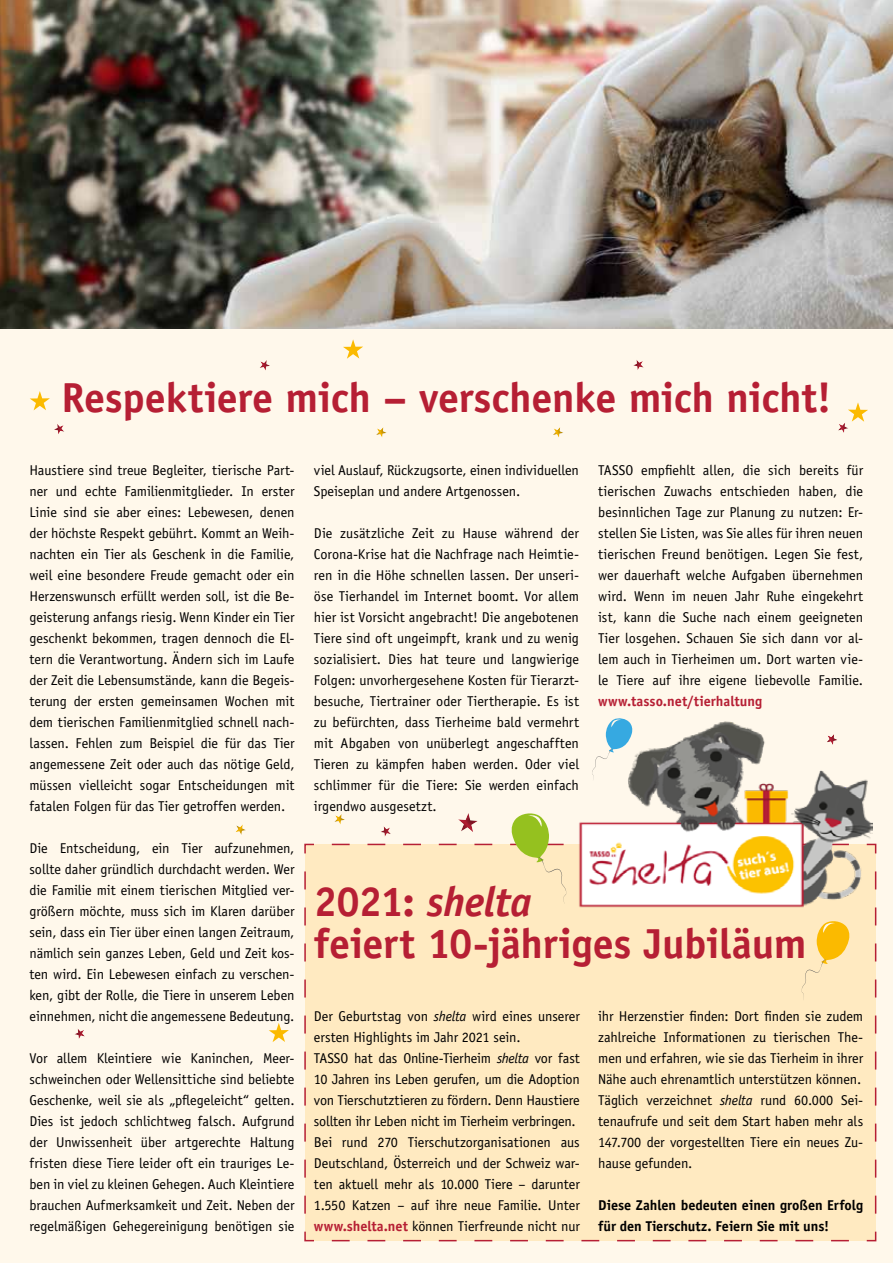
<style>
.page{position:relative;width:893px;height:1263px;background:#fff8eb}
.page>*{position:absolute;margin:0;border:0;box-sizing:border-box;transform-origin:0 0}
.t1{font:700 42px/42px "Officina Sans Std";letter-spacing:-.005em;color:#b61f34}
.t2{font:14.25px/21px "Officina Sans Std";letter-spacing:-.005em;color:#000;text-align:justify}
.t3{font:700 14.25px/21px "Officina Sans Std";letter-spacing:-.005em;color:#000}
.t4{font:700 14.25px "Officina Sans Std";color:#b61f34}
.s1{font-style:italic}
.s2{font-weight:700;color:#b61f34}
</style>
<div class="page">
<img style="left:0;top:0;width:893px;height:328px">
<div style="left:304px;top:843px;width:573px;height:399px;background:#ffeac1"></div>
<svg style="left:75px;top:1029px;width:10px;height:10px"></svg>
<svg style="left:236px;top:824px;width:10px;height:11px"></svg>
<img style="left:572px;top:721px;width:300px;height:192px">
<svg style="left:592px;top:718px;width:41px;height:63px"></svg>
<svg style="left:633px;top:360px;width:11px;height:10px"></svg>
<svg style="left:260px;top:360px;width:10px;height:11px"></svg>
<svg style="left:54px;top:424px;width:10px;height:10px"></svg>
<svg style="left:838px;top:402px;width:30px;height:31px"></svg>
<svg style="left:343px;top:339px;width:20px;height:20px"></svg>
<svg style="left:30px;top:391px;width:20px;height:19px"></svg>
<svg style="left:553px;top:427px;width:10px;height:11px"></svg>
<svg style="left:376px;top:427px;width:11px;height:10px"></svg>
<svg style="left:269px;top:1023px;width:20px;height:19px"></svg>
<svg style="left:323px;top:810px;width:526px;height:94px"></svg>
<svg style="left:801px;top:920px;width:49px;height:80px;background:#fddd91"></svg>
<h1 class="t1" style="left:62px;top:376px;width:771px">Respektiere mich – verschenke mich nicht!</h1>
<p class="t2" style="left:29px;top:459px;width:267px">Haustiere sind treue Begleiter, tierische Part&shy;ner und echte Familienmitglieder. In erster Linie sind sie aber eines: Lebewesen, denen der höchste Respekt gebührt. Kommt an Weih&shy;nachten ein Tier als Geschenk in die Familie, weil eine besondere Freude gemacht oder ein Herzenswunsch erfüllt werden soll, ist die Be&shy;geisterung anfangs riesig. Wenn Kinder ein Tier geschenkt bekommen, tragen dennoch die El&shy;tern die Verantwortung. Ändern sich im Laufe der Zeit die Lebensumstände, kann die Begeis&shy;terung der ersten gemeinsamen Wochen mit dem tierischen Familienmitglied schnell nach&shy;lassen. Fehlen zum Beispiel die für das Tier angemessene Zeit oder auch das nötige Geld, müssen vielleicht sogar Entscheidungen mit fatalen Folgen für das Tier getroffen werden.</p>
<p class="t2" style="left:29px;top:838px;width:267px">Die Entscheidung, ein Tier aufzunehmen, sollte daher gründlich durchdacht werden. Wer die Familie mit einem tierischen Mitglied ver&shy;größern möchte, muss sich im Klaren darüber sein, dass ein Tier über einen langen Zeitraum, nämlich sein ganzes Leben, Geld und Zeit kos&shy;ten wird. Ein Lebewesen einfach zu verschen&shy;ken, gibt der Rolle, die Tiere in unserem Leben einnehmen, nicht die angemessene Bedeutung.</p>
<p class="t2" style="left:29px;top:1048px;width:267px">Vor allem Kleintiere wie Kaninchen, Meer&shy;schweinchen oder Wellensittiche sind beliebte Geschenke, weil sie als „pflegeleicht“ gelten.<br>Dies ist jedoch schlichtweg falsch. Aufgrund der Unwissenheit über artgerechte Haltung fristen diese Tiere leider oft ein trauriges Le&shy;ben in viel zu kleinen Gehegen. Auch Kleintiere brauchen Aufmerksamkeit und Zeit. Neben der regelmäßigen Gehegereinigung benötigen sie</p>
<p class="t2" style="left:314px;top:460px;width:267px">viel Auslauf, Rückzugsorte, einen individuellen<br>Speiseplan und andere Artgenossen.</p>
<p class="t2" style="left:314px;top:523px;width:267px">Die zusätzliche Zeit zu Hause während der Corona-Krise hat die Nachfrage nach Heimtie&shy;ren in die Höhe schnellen lassen. Der unseri&shy;öse Tierhandel im Internet boomt. Vor allem hier ist Vorsicht angebracht! Die angebotenen Tiere sind oft ungeimpft, krank und zu wenig sozialisiert. Dies hat teure und langwierige Folgen: unvorhergesehene Kosten für Tierarzt&shy;besuche, Tiertrainer oder Tiertherapie. Es ist zu befürchten, dass Tierheime bald vermehrt mit Abgaben von unüberlegt angeschafften Tieren zu kämpfen haben werden. Oder viel schlimmer für die Tiere: Sie werden einfach irgendwo ausgesetzt.</p>
<p class="t2" style="left:598px;top:459px;width:267px">TASSO empfiehlt allen, die sich bereits für tierischen Zuwachs entschieden haben, die besinnlichen Tage zur Planung zu nutzen: Er&shy;stellen Sie Listen, was Sie alles für ihren neuen tierischen Freund benötigen. Legen Sie fest, wer dauerhaft welche Aufgaben übernehmen wird. Wenn im neuen Jahr Ruhe eingekehrt ist, kann die Suche nach einem geeigneten Tier losgehen. Schauen Sie sich dann vor al&shy;lem auch in Tierheimen um. Dort warten vie&shy;le Tiere auf ihre eigene liebevolle Familie.</p>
<p class="t4" style="left:598px;top:692px;width:166px">www.tasso.net/tierhaltung</p>
<h1 class="t1" style="left:314px;top:880px;width:494px">2021: <span class="s1">shelta<br></span>feiert 10-jähriges Jubiläum</h1>
<p class="t2" style="left:314px;top:1006px;width:267px;text-align:left">Der Geburtstag von <span class="s1">shelta</span> wird eines unserer ersten Highlights im Jahr 2021 sein.<br>TASSO hat das Online-Tierheim <span class="s1">shelta</span> vor fast 10 Jahren ins Leben gerufen, um die Adoption von Tierschutztieren zu fördern. Denn Haustiere sollten ihr Leben nicht im Tierheim verbringen.<br>Bei rund 270 Tierschutzorganisationen aus Deutschland, Österreich und der Schweiz war&shy;ten aktuell mehr als 10.000 Tiere – darunter 1.550 Katzen – auf ihre neue Familie. Unter <span class="s2">www.shelta.net</span> können Tierfreunde nicht nur</p>
<p class="t2" style="left:598px;top:1005px;width:267px;text-align:left">ihr Herzenstier finden: Dort finden sie zudem zahlreiche Informationen zu tierischen The&shy;men und erfahren, wie sie das Tierheim in ihrer Nähe auch ehrenamtlich unterstützen können.<br>Täglich verzeichnet <span class="s1">shelta</span> rund 60.000 Sei&shy;tenaufrufe und seit dem Start haben mehr als 147.700 der vorgestellten Tiere ein neues Zu&shy;hause gefunden.</p>
<p class="t3" style="left:598px;top:1194px;width:267px">Diese Zahlen bedeuten einen großen Erfolg für den Tierschutz. Feiern Sie mit uns!</p>
</div>
